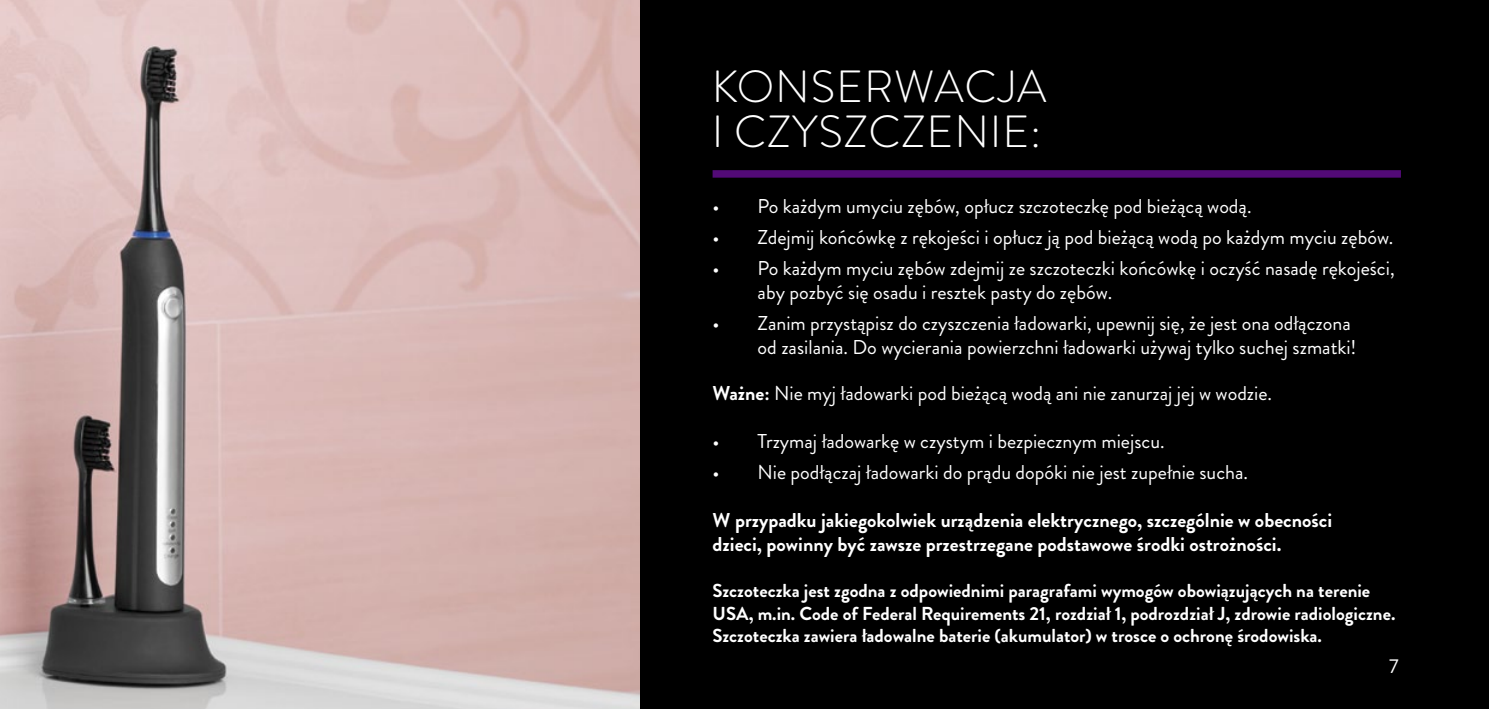
<style>
.page{position:relative;width:1489px;height:709px;background:#fff}
.page>*{position:absolute;margin:0;border:0;box-sizing:border-box;transform-origin:0 0}
.t1{font:300 45px/45px "Brandon Grotesque";letter-spacing:.02em;color:#fff}
.t2{font:20px/24px "Brandon Grotesque";color:#fff}
.t3{font:700 20px/24px "Brandon Grotesque";color:#fff}
.t4{font:700 18.75px/22.5px "Brandon Grotesque";color:#fff}
.s1{font-weight:700}
</style>
<div class="page">
<img style="left:0;top:0;width:640px;height:709px">
<div style="left:640px;top:0;width:848px;height:709px;background:#000"></div>
<div style="left:712px;top:170px;width:688px;height:8px;background:#520a76"></div>
<h1 class="t1" style="left:711px;top:65px;width:336px">KONSERWACJA<br>I CZYSZCZENIE:</h1>
<p class="t2" style="left:712px;top:194px;width:540px">• Po każdym umyciu zębów, opłucz szczoteczkę pod bieżącą wodą.</p>
<p class="t2" style="left:712px;top:225px;width:682px">• Zdejmij końcówkę z rękojeści i opłucz ją pod bieżącą wodą po każdym myciu zębów.</p>
<p class="t2" style="left:757px;top:256px;width:638px;text-indent:-45px">• Po każdym myciu zębów zdejmij ze szczoteczki końcówkę i oczyść nasadę rękojeści, aby pozbyć się osadu i resztek pasty do zębów.</p>
<p class="t2" style="left:712px;top:311px;width:645px;text-align:right">• Zanim przystąpisz do czyszczenia ładowarki, upewnij się, że jest ona odłączona od zasilania. Do wycierania powierzchni ładowarki używaj tylko suchej szmatki!</p>
<p class="t2" style="left:712px;top:381px;width:561px"><span class="s1">Ważne:</span> Nie myj ładowarki pod bieżącą wodą ani nie zanurzaj jej w wodzie.</p>
<p class="t2" style="left:712px;top:429px;width:453px">• Trzymaj ładowarkę w czystym i bezpiecznym miejscu.</p>
<p class="t2" style="left:712px;top:460px;width:537px">• Nie podłączaj ładowarki do prądu dopóki nie jest zupełnie sucha.</p>
<p class="t3" style="left:712px;top:508px;width:621px">W przypadku jakiegokolwiek urządzenia elektrycznego, szczególnie w obecności dzieci, powinny być zawsze przestrzegane podstawowe środki ostrożności.</p>
<p class="t4" style="left:712px;top:580px;width:684px">Szczoteczka jest zgodna z odpowiednimi paragrafami wymogów obowiązujących na terenie<br>USA, m.in. Code of Federal Requirements 21, rozdział 1, podrozdział J, zdrowie radiologiczne.<br>Szczoteczka zawiera ładowalne baterie (akumulator) w trosce o ochronę środowiska.</p>
<p class="t2" style="left:1388px;top:654px;width:11px">7</p>
</div>
